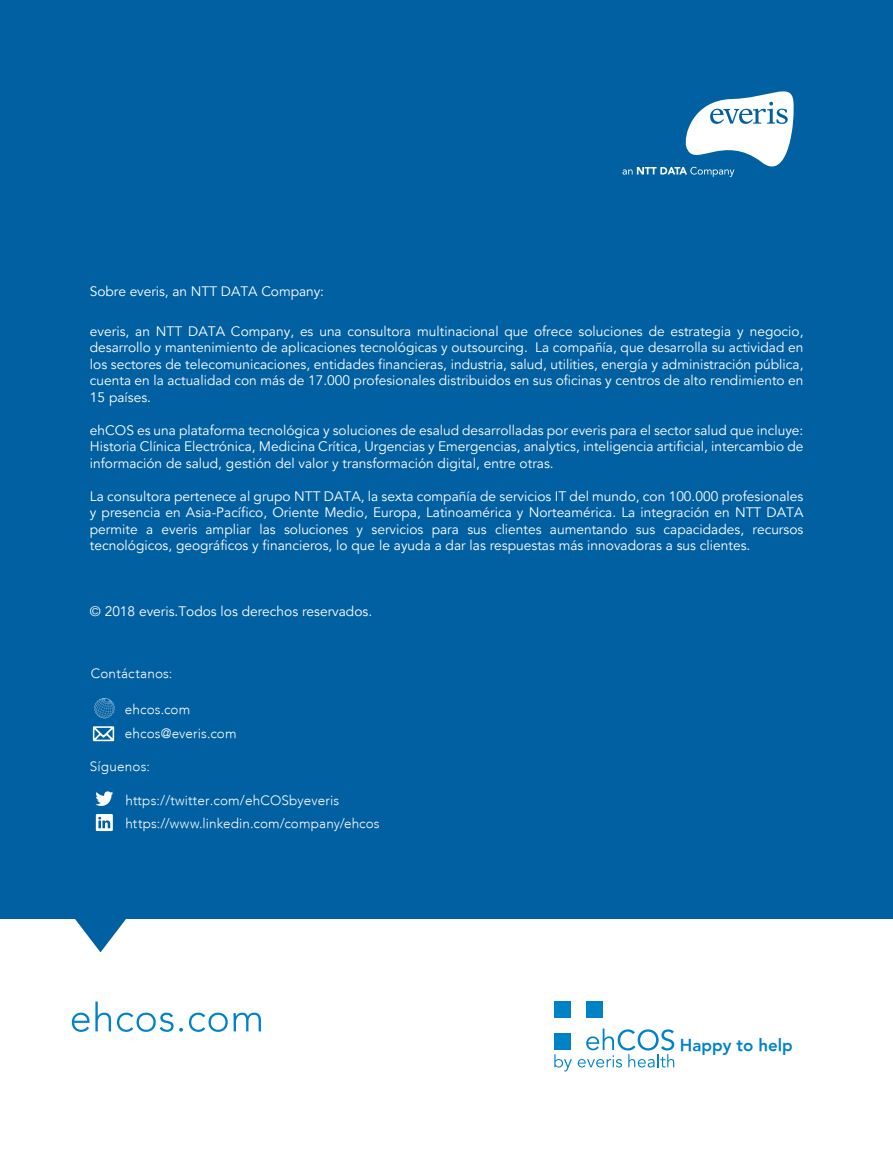
<style>
.page{position:relative;width:893px;height:1149px;background:#fff}
.page>*{position:absolute;margin:0;border:0;box-sizing:border-box;transform-origin:0 0}
.t1{font:800 16.95px "Avenir";color:#0082c8}
.t2{font:13.65px/16.5px "Avenir 45";color:#fff;text-align:justify}
.t3{font:300 13.5px "Avenir";letter-spacing:.01em;color:#fff}
</style>
<div class="page">
<div style="left:0;top:0;width:893px;height:917px;background:#0060a2"></div>
<div style="left:554px;top:1032px;width:17px;height:17px;background:#0082c8"></div>
<div style="left:586px;top:1001px;width:17px;height:16px;background:#0082c8"></div>
<div style="left:554px;top:1001px;width:17px;height:16px;background:#0082c8"></div>
<svg style="left:554px;top:1054px;width:18px;height:17px"></svg>
<svg style="left:578px;top:1028px;width:96px;height:39px"></svg>
<svg style="left:72px;top:1001px;width:39px;height:30px"></svg>
<svg style="left:117px;top:1012px;width:66px;height:19px"></svg>
<svg style="left:189px;top:1012px;width:72px;height:19px"></svg>
<svg style="left:72px;top:917px;width:57px;height:35px"></svg>
<svg style="left:622px;top:91px;width:172px;height:86px"></svg>
<svg style="left:93px;top:726px;width:21px;height:15px"></svg>
<svg style="left:94px;top:698px;width:21px;height:20px"></svg>
<svg style="left:96px;top:814px;width:17px;height:16px"></svg>
<svg style="left:95px;top:791px;width:18px;height:14px"></svg>
<p class="t2" style="left:90px;top:283px;width:236px">Sobre everis, an NTT DATA Company:</p>
<p class="t2" style="left:90px;top:323px;width:715px">everis, an NTT DATA Company, es una consultora multinacional que ofrece soluciones de estrategia y negocio, desarrollo y mantenimiento de aplicaciones tecnológicas y outsourcing. La compañía, que desarrolla su actividad en los sectores de telecomunicaciones, entidades financieras, industria, salud, utilities, energía y administración pública, cuenta en la actualidad con más de 17.000 profesionales distribuidos en sus oficinas y centros de alto rendimiento en 15 países.</p>
<p class="t2" style="left:90px;top:422px;width:715px">ehCOS es una plataforma tecnológica y soluciones de esalud desarrolladas por everis para el sector salud que incluye:<br>Historia Clínica Electrónica, Medicina Crítica, Urgencias y Emergencias, analytics, inteligencia artificial, intercambio de información de salud, gestión del valor y transformación digital, entre otras.</p>
<p class="t2" style="left:90px;top:488px;width:715px">La consultora pertenece al grupo NTT DATA, la sexta compañía de servicios IT del mundo, con 100.000 profesionales y presencia en Asia-Pacífico, Oriente Medio, Europa, Latinoamérica y Norteamérica. La integración en NTT DATA permite a everis ampliar las soluciones y servicios para sus clientes aumentando sus capacidades, recursos tecnológicos, geográficos y financieros, lo que le ayuda a dar las respuestas más innovadoras a sus clientes.</p>
<p class="t2" style="left:90px;top:603px;width:284px">© 2018 everis.Todos los derechos reservados.</p>
<p class="t3" style="left:91px;top:665px;width:83px">Contáctanos:</p>
<p class="t3" style="left:125px;top:701px;width:67px">ehcos.com</p>
<p class="t3" style="left:125px;top:725px;width:113px">ehcos@everis.com</p>
<p class="t3" style="left:90px;top:757px;width:62px">Síguenos:</p>
<p class="t3" style="left:125px;top:792px;width:216px">https://twitter.com/ehCOSbyeveris</p>
<p class="t3" style="left:125px;top:814px;width:256px">https://www.linkedin.com/company/ehcos</p>
<p class="t1" style="left:680px;top:1034px;width:115px">Happy to help</p>
</div>
